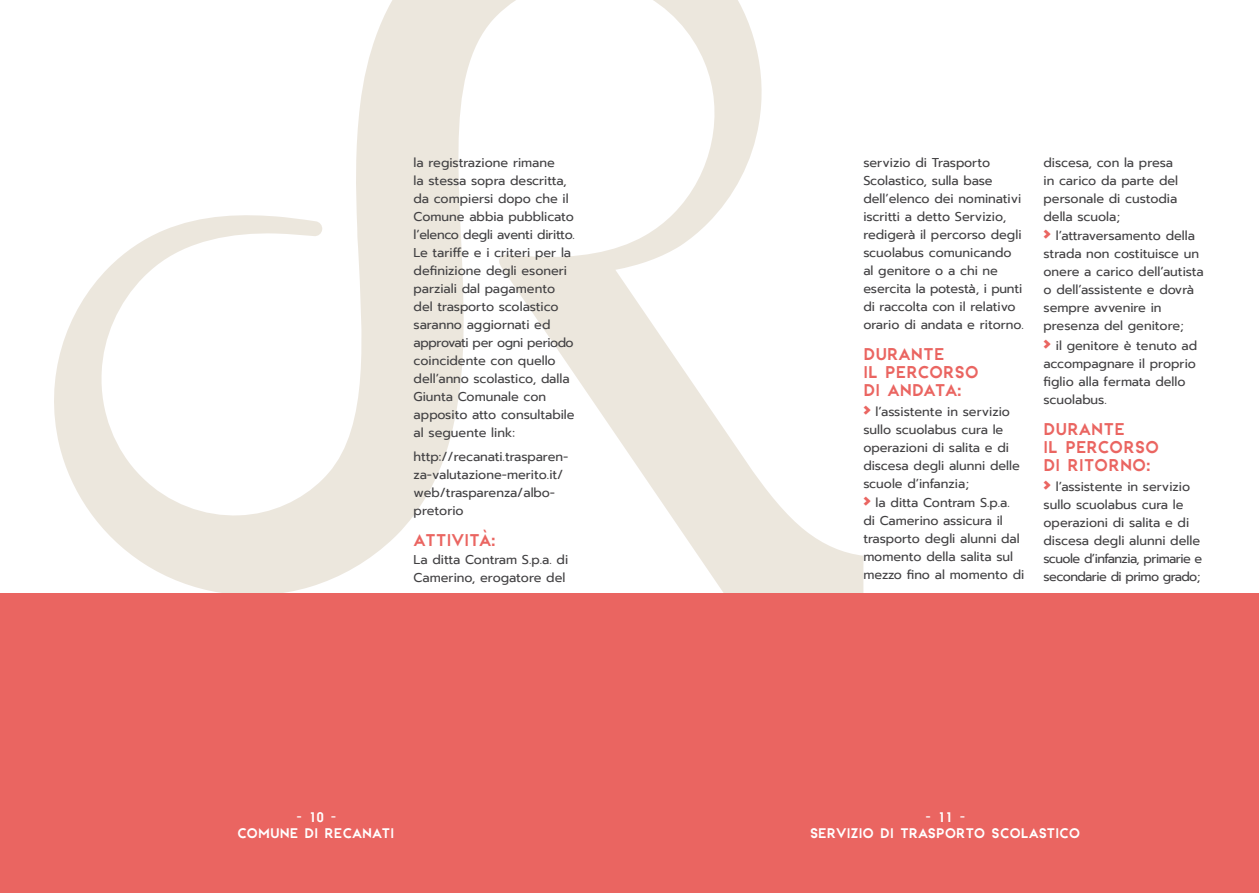
<style>
.page{position:relative;width:1259px;height:893px;background:#fff}
.page>*{position:absolute;margin:0;border:0;box-sizing:border-box;transform-origin:0 0}
.t1{font:16.5px/18px "Ziamimi";color:#ea6561}
.t2{font:13.5px/16.2px "Ziamimi";color:#fff;text-align:center}
.t3{font:12.75px/18px "Prompt";color:#414042}
.s1{font-weight:800;font-size:18px;color:#ea6561}
</style>
<div class="page">
<svg style="left:54px;top:0;width:809px;height:593px"></svg>
<div style="left:0;top:593px;width:1259px;height:300px;background:#ea6561"></div>
<p class="t3" style="left:414px;top:153px;width:163px">la registrazione rimane<br>la stessa sopra descritta, da compiersi dopo che il<br>Comune abbia pubblicato l’elenco degli aventi diritto.<br>Le tariffe e i criteri per la definizione degli esoneri parziali dal pagamento del trasporto scolastico saranno aggiornati ed approvati per ogni periodo coincidente con quello dell’anno scolastico, dalla<br>Giunta Comunale con apposito atto consultabile al seguente link:</p>
<p class="t3" style="left:414px;top:448px;width:156px">http://recanati.trasparen&shy;za-valutazione-merito.it/ web/trasparenza/albo&shy;pretorio</p>
<p class="t1" style="left:414px;top:531px;width:84px">ATTIVITÀ:</p>
<p class="t3" style="left:414px;top:551px;width:156px">La ditta Contram S.p.a. di<br>Camerino, erogatore del</p>
<p class="t3" style="left:863px;top:153px;width:162px">servizio di Trasporto<br>Scolastico, sulla base dell’elenco dei nominativi iscritti a detto Servizio, redigerà il percorso degli scuolabus comunicando al genitore o a chi ne esercita la potestà, i punti di raccolta con il relativo orario di andata e ritorno.</p>
<p class="t1" style="left:863px;top:345px;width:117px">DURANTE<br>IL PERCORSO<br>DI ANDATA:</p>
<p class="t3" style="left:863px;top:402px;width:158px"><span class="s1">›</span> l’assistente in servizio sullo scuolabus cura le operazioni di salita e di discesa degli alunni delle scuole d’infanzia;</p>
<p class="t3" style="left:863px;top:494px;width:162px"><span class="s1">›</span> la ditta Contram S.p.a. di Camerino assicura il trasporto degli alunni dal momento della salita sul mezzo fino al momento di</p>
<p class="t3" style="left:1043px;top:153px;width:136px">discesa, con la presa in carico da parte del personale di custodia della scuola;</p>
<p class="t3" style="left:1043px;top:227px;width:162px"><span class="s1">›</span> l’attraversamento della strada non costituisce un onere a carico dell’autista o dell’assistente e dovrà sempre avvenire in presenza del genitore;</p>
<p class="t3" style="left:1043px;top:336px;width:155px"><span class="s1">›</span> il genitore è tenuto ad accompagnare il proprio figlio alla fermata dello scuolabus.</p>
<p class="t1" style="left:1043px;top:420px;width:117px">DURANTE<br>IL PERCORSO<br>DI RITORNO:</p>
<p class="t3" style="left:1043px;top:477px;width:160px"><span class="s1">›</span> l’assistente in servizio sullo scuolabus cura le operazioni di salita e di discesa degli alunni delle scuole d’infanzia, primarie e secondarie di primo grado;</p>
<p class="t2" style="left:237px;top:809px;width:159px">- 10 -<br>COMUNE DI RECANATI</p>
<p class="t2" style="left:810px;top:809px;width:272px">- 11 -<br>SERVIZIO DI TRASPORTO SCOLASTICO</p>
</div>
